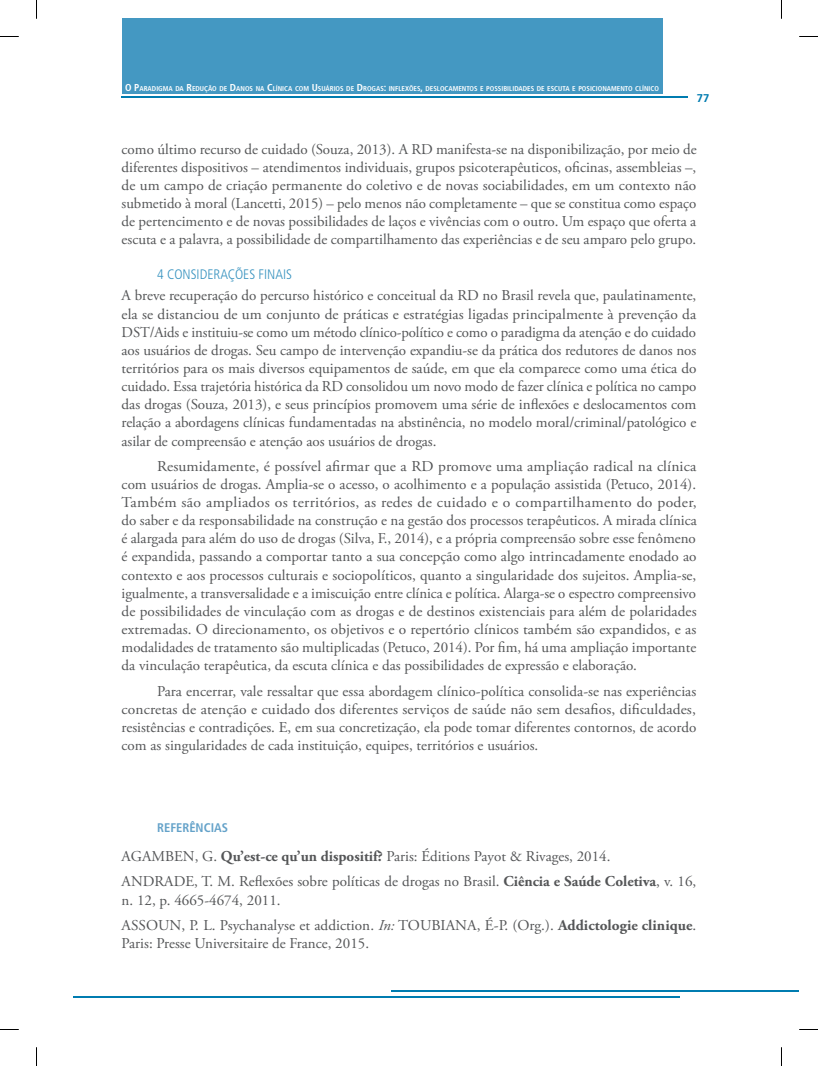
<style>
.page{position:relative;width:818px;height:1066px;background:#fff}
.page>*{position:absolute;margin:0;border:0;box-sizing:border-box;transform-origin:0 0}
.t1{font:15px/18.1px "Adobe Garamond Pro";color:#545557;text-align:justify}
.t2{font:300 condensed 13.75px "Frutiger LT Pro";color:#3692bf}
.t3{font:700 condensed 12.5px "Frutiger LT Pro";color:#64a2c9}
.t4{font:700 11.25px "Frutiger LT Pro";color:#007cb0}
.t5{font:700 condensed 7px "Frutiger LT Pro";color:#fff}
.s1{font-size:10px}
.s2{font-weight:700}
.s3{font-style:italic}
</style>
<div class="page">
<hr style="left:122px;top:97px;width:565px;height:1px;background:#007cb0">
<div style="left:122px;top:19px;width:540px;height:75px;background:#4498c2"></div>
<hr style="left:391px;top:990px;width:407px;height:1px;background:#007cb0">
<hr style="left:73px;top:996px;width:606px;height:1px;background:#007cb0">
<svg style="left:0;top:36px;width:19px;height:1px"></svg>
<svg style="left:799px;top:36px;width:18px;height:1px"></svg>
<svg style="left:36px;top:0;width:1px;height:19px"></svg>
<svg style="left:36px;top:1047px;width:1px;height:18px"></svg>
<p class="t5" style="left:125px;top:85px;width:530px"><span class="s1">O P</span>ARADIGMA DA <span class="s1">R</span>EDUÇÃO DE <span class="s1">D</span>ANOS NA <span class="s1">C</span>LÍNICA COM <span class="s1">U</span> SUÁRIOS DE <span class="s1">D</span>ROGAS<span class="s1">:</span> INFLEXÕES<span class="s1">,</span> DESLOCAMENTOS E POSSIBILIDADES DE ESCUTA E POSICIONAMENTO CLÍNICO</p>
<p class="t4" style="left:696px;top:91px;width:14px">77</p>
<p class="t1" style="left:122px;top:140px;width:576px">como último recurso de cuidado (Souza, 2013). A RD manifesta-se na disponibilização, por meio de diferentes dispositivos – atendimentos individuais, grupos psicoterapêuticos, oficinas, assembleias –, de um campo de criação permanente do coletivo e de novas sociabilidades, em um contexto não submetido à moral (Lancetti, 2015) – pelo menos não completamente – que se constitua como espaço de pertencimento e de novas possibilidades de laços e vivências com o outro. Um espaço que oferta a escuta e a palavra, a possibilidade de compartilhamento das experiências e de seu amparo pelo grupo.</p>
<p class="t2" style="left:157px;top:266px;width:136px">4 CONSIDERAÇÕES FINAIS</p>
<p class="t1" style="left:122px;top:287px;width:576px">A breve recuperação do percurso histórico e conceitual da RD no Brasil revela que, paulatinamente, ela se distanciou de um conjunto de práticas e estratégias ligadas principalmente à prevenção da DST/Aids e instituiu-se como um método clínico-político e como o paradigma da atenção e do cuidado aos usuários de drogas. Seu campo de intervenção expandiu-se da prática dos redutores de danos nos territórios para os mais diversos equipamentos de saúde, em que ela comparece como uma ética do cuidado. Essa trajetória histórica da RD consolidou um novo modo de fazer clínica e política no campo das drogas (Souza, 2013), e seus princípios promovem uma série de inflexões e deslocamentos com relação a abordagens clínicas fundamentadas na abstinência, no modelo moral/criminal/patológico e asilar de compreensão e atenção aos usuários de drogas.</p>
<p class="t1" style="left:122px;top:457px;width:576px;text-indent:35px">Resumidamente, é possível afirmar que a RD promove uma ampliação radical na clínica com usuários de drogas. Amplia-se o acesso, o acolhimento e a população assistida (Petuco, 2014).<br>Também são ampliados os territórios, as redes de cuidado e o compartilhamento do poder, do saber e da responsabilidade na construção e na gestão dos processos terapêuticos. A mirada clínica é alargada para além do uso de drogas (Silva, F., 2014), e a própria compreensão sobre esse fenômeno é expandida, passando a comportar tanto a sua concepção como algo intrincadamente enodado ao contexto e aos processos culturais e sociopolíticos, quanto a singularidade dos sujeitos. Amplia-se, igualmente, a transversalidade e a imiscuição entre clínica e política. Alarga-se o espectro compreensivo de possibilidades de vinculação com as drogas e de destinos existenciais para além de polaridades extremadas. O direcionamento, os objetivos e o repertório clínicos também são expandidos, e as modalidades de tratamento são multiplicadas (Petuco, 2014). Por fim, há uma ampliação importante da vinculação terapêutica, da escuta clínica e das possibilidades de expressão e elaboração.</p>
<p class="t1" style="left:122px;top:682px;width:576px;text-indent:35px">Para encerrar, vale ressaltar que essa abordagem clínico-política consolida-se nas experiências concretas de atenção e cuidado dos diferentes serviços de saúde não sem desafios, dificuldades, resistências e contradições. E, em sua concretização, ela pode tomar diferentes contornos, de acordo com as singularidades de cada instituição, equipes, territórios e usuários.</p>
<p class="t3" style="left:157px;top:820px;width:72px">REFERÊNCIAS</p>
<p class="t1" style="left:122px;top:844px;width:576px;line-height:25.2px">AGAMBEN, G. <span class="s2">Qu’est-ce qu’un dispositif?</span> Paris: Éditions Payot &amp; Rivages, 2014.<br>ANDRADE, T. M. Reflexões sobre políticas de drogas no Brasil. <span class="s2">Ciência e Saúde Coletiva</span>, v. 16,</p>
<p class="t1" style="left:122px;top:887px;width:576px;line-height:25.2px">n. 12, p. 4665-4674, 2011.<br>ASSOUN, P. L. Psychanalyse et addiction. <span class="s3">In:</span> TOUBIANA, É-P. (Org.). <span class="s2">Addictologie clinique</span>.</p>
<p class="t1" style="left:122px;top:934px;width:249px">Paris: Presse Universitaire de France, 2015.</p>
</div>
